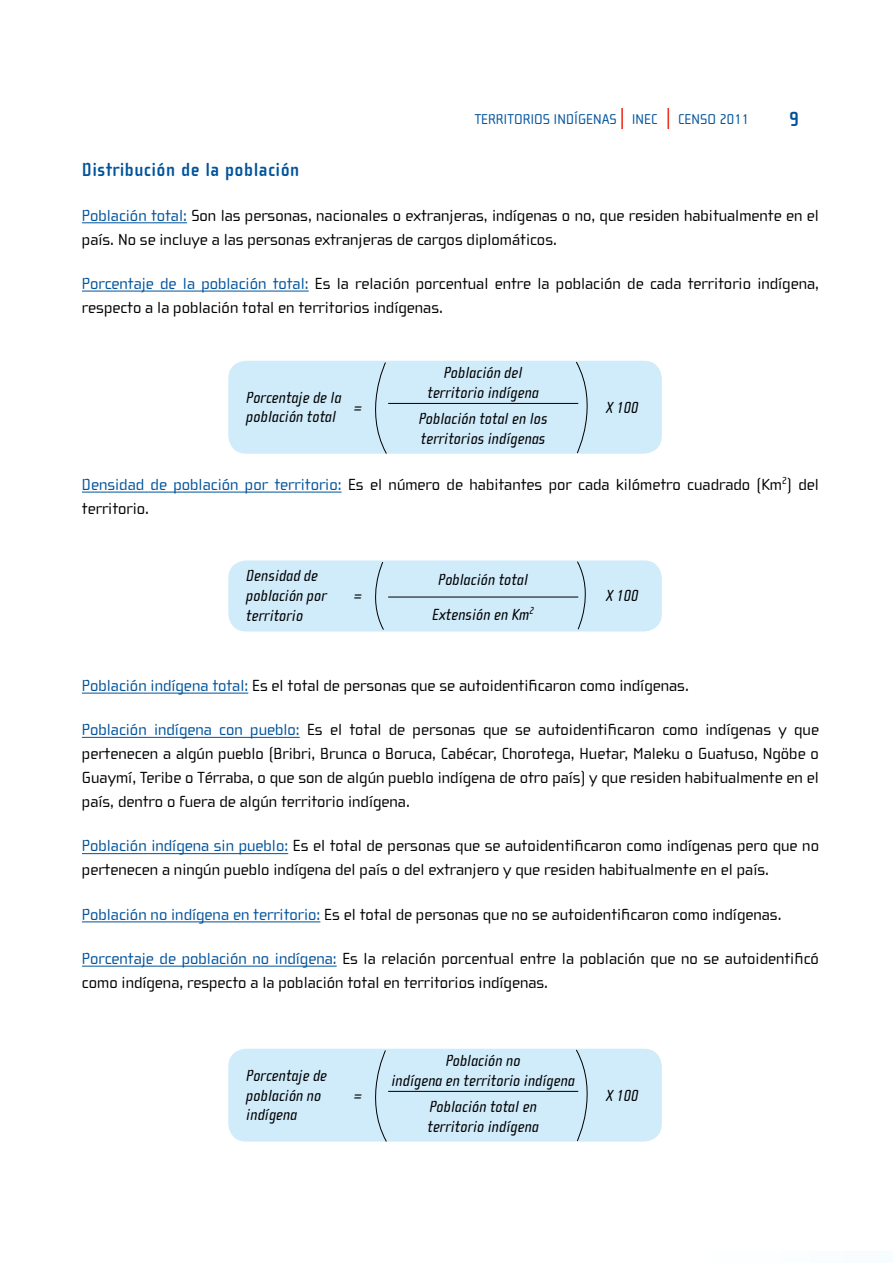
<style>
.page{position:relative;width:893px;height:1263px;background:#fff}
.page>*{position:absolute;margin:0;border:0;box-sizing:border-box;transform-origin:0 0}
.t1{font:700 21px "Cholla Sans";color:#00539b}
.t2{font:700 19.5px "Cholla Sans";letter-spacing:.02em;color:#00539b}
.t3{font:16.5px/24px "Cholla Wide";color:#000}
.t4{font:italic 16.5px/19.8px "Cholla Sans";color:#000}
.t5{font:14.55px "Cholla Wide";color:#00539b}
.s1{color:#00539b}
</style>
<div class="page">
<hr style="left:667px;top:108px;width:2px;height:21px;background:#ee3524">
<hr style="left:621px;top:108px;width:2px;height:21px;background:#ee3524">
<hr style="left:82px;top:223px;width:105px;height:1px;background:#00539b">
<hr style="left:82px;top:291px;width:227px;height:1px;background:#00539b">
<hr style="left:82px;top:492px;width:260px;height:1px;background:#00539b">
<hr style="left:82px;top:693px;width:166px;height:1px;background:#00539b">
<hr style="left:82px;top:737px;width:218px;height:1px;background:#00539b">
<hr style="left:82px;top:853px;width:206px;height:1px;background:#00539b">
<hr style="left:82px;top:922px;width:238px;height:1px;background:#00539b">
<hr style="left:82px;top:966px;width:255px;height:1px;background:#00539b">
<div style="left:228px;top:361px;width:434px;height:93px;background:#d0ebfa;border-radius:18px"></div>
<hr style="left:388px;top:403px;width:190px;height:1px;background:#000">
<svg style="left:363px;top:362px;width:24px;height:92px"></svg>
<svg style="left:575px;top:361px;width:13px;height:92px"></svg>
<div style="left:228px;top:560px;width:434px;height:71px;background:#d0ebfa;border-radius:18px"></div>
<hr style="left:388px;top:597px;width:190px;height:1px;background:#000">
<svg style="left:375px;top:562px;width:9px;height:68px"></svg>
<svg style="left:576px;top:561px;width:10px;height:69px"></svg>
<div style="left:228px;top:1049px;width:434px;height:92px;background:#d0ebfa;border-radius:18px"></div>
<hr style="left:388px;top:1091px;width:190px;height:1px;background:#000">
<svg style="left:363px;top:1050px;width:24px;height:92px"></svg>
<svg style="left:575px;top:1049px;width:13px;height:92px"></svg>
<p class="t5" style="left:475px;top:111px;width:184px">TERRITORIOS INDÍGENAS INEC</p>
<p class="t5" style="left:678px;top:111px;width:73px">CENSO 2011</p>
<p class="t1" style="left:789px;top:108px;width:11px">9</p>
<p class="t2" style="left:82px;top:159px;width:219px">Distribución de la población</p>
<p class="t3" style="left:82px;top:203px;width:738px"><span class="s1">Población total:</span> Son las personas, nacionales o extranjeras, indígenas o no, que residen habitualmente en el país. No se incluye a las personas extranjeras de cargos diplomáticos.</p>
<p class="t3" style="left:82px;top:272px;width:739px"><span class="s1">Porcentaje de la población total:</span> Es la relación porcentual entre la población de cada territorio indígena, respecto a la población total en territorios indígenas.</p>
<p class="t4" style="left:246px;top:388px;width:97px">Porcentaje de la población total</p>
<p class="t4" style="left:354px;top:397px;width:10px">=</p>
<p class="t4" style="left:427px;top:363px;width:113px;text-align:center">Población del territorio indígena</p>
<p class="t4" style="left:419px;top:409px;width:130px">Población total en los territorios indígenas</p>
<p class="t4" style="left:606px;top:397px;width:34px">X 100</p>
<p class="t3" style="left:82px;top:473px;width:738px"><span class="s1">Densidad de población por territorio:</span> Es el número de habitantes por cada kilómetro cuadrado (Km<sup>2</sup>) del territorio.</p>
<p class="t4" style="left:246px;top:566px;width:82px">Densidad de población por territorio</p>
<p class="t4" style="left:354px;top:586px;width:10px">=</p>
<p class="t4" style="left:438px;top:570px;width:91px">Población total</p>
<p class="t4" style="left:432px;top:605px;width:103px">Extensión en Km<sup>2</sup></p>
<p class="t4" style="left:606px;top:586px;width:34px">X 100</p>
<p class="t3" style="left:82px;top:674px;width:608px"><span class="s1">Población indígena total:</span> Es el total de personas que se autoidentificaron como indígenas.</p>
<p class="t3" style="left:82px;top:718px;width:738px;text-align:justify"><span class="s1">Población indígena con pueblo:</span> Es el total de personas que se autoidentificaron como indígenas y que pertenecen a algún pueblo (Bribri, Brunca o Boruca, Cabécar, Chorotega, Huetar, Maleku o Guatuso, Ngöbe o Guaymí, Teribe o Térraba, o que son de algún pueblo indígena de otro país) y que residen habitualmente en el país, dentro o fuera de algún territorio indígena.</p>
<p class="t3" style="left:82px;top:834px;width:739px"><span class="s1">Población indígena sin pueblo:</span> Es el total de personas que se autoidentificaron como indígenas pero que no pertenecen a ningún pueblo indígena del país o del extranjero y que residen habitualmente en el país.</p>
<p class="t3" style="left:82px;top:902px;width:701px"><span class="s1">Población no indígena en territorio:</span> Es el total de personas que no se autoidentificaron como indígenas.</p>
<p class="t3" style="left:82px;top:947px;width:738px"><span class="s1">Porcentaje de población no indígena:</span> Es la relación porcentual entre la población que no se autoidentificó como indígena, respecto a la población total en territorios indígenas.</p>
<p class="t4" style="left:246px;top:1065px;width:82px">Porcentaje de población no indígena</p>
<p class="t4" style="left:354px;top:1085px;width:10px">=</p>
<p class="t4" style="left:391px;top:1051px;width:185px;text-align:center">Población no<br>indígena en territorio indígena</p>
<p class="t4" style="left:427px;top:1097px;width:113px">Población total en territorio indígena</p>
<p class="t4" style="left:606px;top:1085px;width:34px">X 100</p>
</div>
